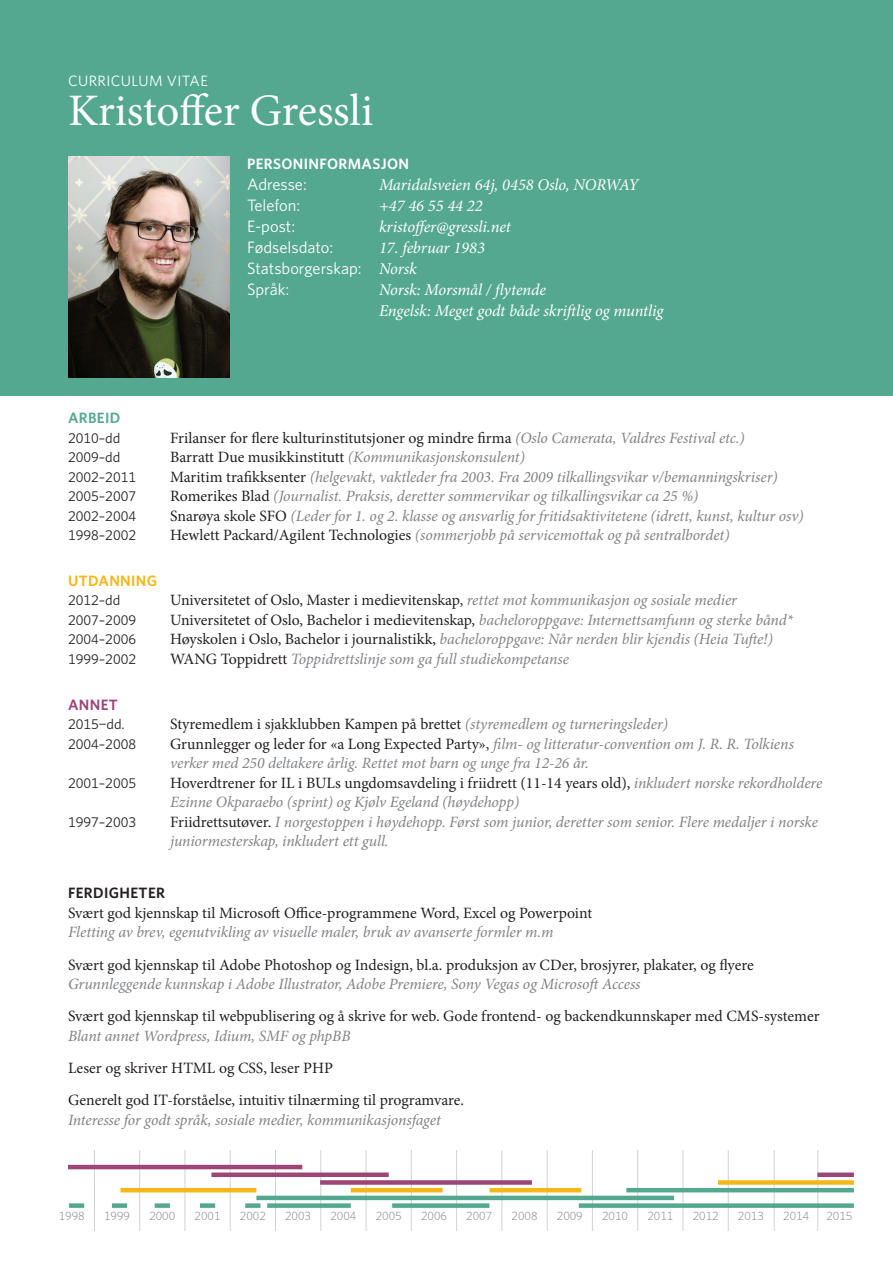
<style>
.page{position:relative;width:893px;height:1263px;background:#fff}
.page>*{position:absolute;margin:0;border:0;box-sizing:border-box;transform-origin:0 0}
.t1{font:45px "Minion Pro";letter-spacing:-.005em;color:#fff}
.t2{font:italic 16.5px/21px "Minion Pro";letter-spacing:-.005em;color:#fff}
.t3{font:16.5px/21px "Whitney HTF";color:#fff}
.t4{font:italic 15.75px/19.5px "Minion Pro";letter-spacing:-.005em;color:#808285}
.t5{font:15.75px/32.2px "Minion Pro";color:#231f20}
.t6{font:600 15px "Whitney HTF";letter-spacing:.025em;color:#fff}
.t7{font:15px "Whitney HTF";letter-spacing:.025em;color:#fff}
.t8{font:600 15px "Whitney HTF";letter-spacing:.025em;color:#231f20}
.t9{font:600 15px "Whitney HTF";letter-spacing:.025em;color:#f5b619}
.t10{font:600 15px "Whitney HTF";letter-spacing:.025em;color:#54a88f}
.t11{font:600 15px "Whitney HTF";letter-spacing:.025em;color:#9c4577}
.t12{font:14.25px "Whitney Numeric";color:#231f20}
.t13{font:300 12px "Whitney Numeric";color:#808285}
.s1{font-family:"Minion Pro";font-style:italic}
.s2{font-family:"Whitney HTF"}
.s3{font-style:italic;color:#808285}
.s4{font-style:normal;color:#231f20}
</style>
<div class="page">
<div style="left:0;top:0;width:893px;height:395px;background:#54a88f"></div>
<img style="left:68px;top:157px;width:162px;height:221px">
<hr style="left:774px;top:1150px;width:1px;height:81px;background:#d1d2d4">
<hr style="left:728px;top:1150px;width:1px;height:81px;background:#d1d2d4">
<hr style="left:683px;top:1150px;width:1px;height:81px;background:#d1d2d4">
<hr style="left:637px;top:1150px;width:1px;height:81px;background:#d1d2d4">
<hr style="left:592px;top:1150px;width:1px;height:81px;background:#d1d2d4">
<hr style="left:547px;top:1150px;width:1px;height:81px;background:#d1d2d4">
<hr style="left:501px;top:1150px;width:1px;height:81px;background:#d1d2d4">
<hr style="left:456px;top:1150px;width:1px;height:81px;background:#d1d2d4">
<hr style="left:411px;top:1150px;width:1px;height:81px;background:#d1d2d4">
<hr style="left:366px;top:1150px;width:1px;height:81px;background:#d1d2d4">
<hr style="left:320px;top:1150px;width:1px;height:81px;background:#d1d2d4">
<hr style="left:275px;top:1150px;width:1px;height:81px;background:#d1d2d4">
<hr style="left:230px;top:1150px;width:1px;height:81px;background:#d1d2d4">
<hr style="left:185px;top:1150px;width:1px;height:81px;background:#d1d2d4">
<hr style="left:139px;top:1150px;width:1px;height:81px;background:#d1d2d4">
<hr style="left:94px;top:1150px;width:1px;height:81px;background:#d1d2d4">
<hr style="left:817px;top:1150px;width:1px;height:81px;background:#d1d2d4">
<hr style="left:68px;top:1165px;width:234px;height:4px;background:#9c4577">
<div style="left:211px;top:1172px;width:178px;height:5px;background:#9c4577"></div>
<div style="left:320px;top:1180px;width:212px;height:5px;background:#9c4577"></div>
<div style="left:69px;top:1203px;width:15px;height:5px;background:#54a88f"></div>
<div style="left:112px;top:1203px;width:15px;height:5px;background:#54a88f"></div>
<div style="left:155px;top:1203px;width:15px;height:5px;background:#54a88f"></div>
<div style="left:200px;top:1203px;width:15px;height:5px;background:#54a88f"></div>
<div style="left:245px;top:1203px;width:15px;height:5px;background:#54a88f"></div>
<div style="left:267px;top:1203px;width:84px;height:5px;background:#54a88f"></div>
<div style="left:392px;top:1203px;width:97px;height:5px;background:#54a88f"></div>
<div style="left:579px;top:1203px;width:275px;height:5px;background:#54a88f"></div>
<div style="left:817px;top:1172px;width:37px;height:5px;background:#9c4577"></div>
<hr style="left:626px;top:1188px;width:228px;height:4px;background:#54a88f">
<hr style="left:256px;top:1196px;width:418px;height:4px;background:#54a88f">
<hr style="left:121px;top:1188px;width:135px;height:4px;background:#f5b619">
<hr style="left:351px;top:1188px;width:92px;height:4px;background:#f5b619">
<hr style="left:489px;top:1188px;width:92px;height:4px;background:#f5b619">
<div style="left:718px;top:1180px;width:136px;height:5px;background:#f5b619"></div>
<p class="t7" style="left:68px;top:72px;width:141px">CURRICULUM VITAE</p>
<h1 class="t1" style="left:68px;top:80px;width:307px">Kristoffer Gressli</h1>
<p class="t6" style="left:247px;top:155px;width:164px">PERSONINFORMASJON</p>
<p class="t3" style="left:247px;top:174px;width:61px">Adresse:</p>
<p class="t2" style="left:379px;top:174px;width:261px">Maridalsveien 64j, 0458 Oslo, NORWAY</p>
<p class="t3" style="left:247px;top:195px;width:55px">Telefon:</p>
<p class="t2" style="left:379px;top:195px;width:105px">+47 46 55 44 22</p>
<p class="t3" style="left:247px;top:216px;width:50px">E-post:</p>
<p class="t2" style="left:379px;top:216px;width:133px">kristoffer@gressli.net</p>
<p class="t3" style="left:247px;top:237px;width:88px">Fødselsdato:</p>
<p class="t2" style="left:379px;top:237px;width:107px">17. februar 1983</p>
<p class="t3" style="left:247px;top:258px;width:171px">Statsborgerskap: <span class="s1">Norsk<br></span>Språk:</p>
<p class="t2" style="left:379px;top:279px;width:286px">Norsk: Morsmål / flytende<br>Engelsk: Meget godt både skriftlig og muntlig</p>
<p class="t10" style="left:68px;top:409px;width:54px">ARBEID</p>
<p class="t12" style="left:68px;top:431px;width:54px">2010<span class="s2">–dd</span></p>
<p class="t5" style="left:170px;top:421px;width:576px">Frilanser for flere kulturinstitutsjoner og mindre firma <span class="s3">(Oslo Camerata, Valdres Festival etc.)</span></p>
<p class="t12" style="left:68px;top:450px;width:54px">2009<span class="s2">–dd</span></p>
<p class="t5" style="left:170px;top:441px;width:356px">Barratt Due musikkinstitutt <span class="s3">(Kommunikasjonskonsulent)</span></p>
<p class="t12" style="left:68px;top:470px;width:70px">2002<span class="s2">–</span>2011</p>
<p class="t4" style="left:170px;top:467px;width:609px"><span class="s4">Maritim trafikksenter</span> (helgevakt, vaktleder fra 2003. Fra 2009 tilkallingsvikar v/bemanningskriser)</p>
<p class="t12" style="left:68px;top:489px;width:70px">2005<span class="s2">–</span>2007</p>
<p class="t4" style="left:170px;top:486px;width:530px"><span class="s4">Romerikes Blad</span> (Journalist. Praksis, deretter sommervikar og tilkallingsvikar ca 25 %)</p>
<p class="t12" style="left:68px;top:509px;width:70px">2002<span class="s2">–</span>2004</p>
<p class="t4" style="left:170px;top:506px;width:635px"><span class="s4">Snarøya skole SFO</span> (Leder for 1. og 2. klasse og ansvarlig for fritidsaktivitetene (idrett, kunst, kultur osv)</p>
<p class="t12" style="left:68px;top:528px;width:70px">1998<span class="s2">–</span>2002</p>
<p class="t4" style="left:170px;top:525px;width:561px"><span class="s4">Hewlett Packard/Agilent Technologies</span> (sommerjobb på servicemottak og på sentralbordet)</p>
<p class="t9" style="left:68px;top:572px;width:91px">UTDANNING</p>
<p class="t12" style="left:68px;top:594px;width:54px">2012<span class="s2">–dd</span></p>
<p class="t5" style="left:170px;top:584px;width:568px">Universitetet of Oslo, Master i medievitenskap, <span class="s3">rettet mot kommunikasjon og sosiale medier</span></p>
<p class="t12" style="left:68px;top:613px;width:70px">2007<span class="s2">–</span>2009</p>
<p class="t4" style="left:170px;top:610px;width:624px"><span class="s4">Universitetet of Oslo, Bachelor i medievitenskap,</span> bacheloroppgave: Internettsamfunn og sterke bånd*</p>
<p class="t12" style="left:68px;top:633px;width:70px">2004<span class="s2">–</span>2006</p>
<p class="t4" style="left:170px;top:630px;width:604px"><span class="s4">Høyskolen i Oslo, Bachelor i journalistikk,</span> bacheloroppgave: Når nerden blir kjendis (Heia Tufte!)</p>
<p class="t12" style="left:68px;top:652px;width:70px">1999<span class="s2">–</span>2002</p>
<p class="t4" style="left:170px;top:649px;width:400px"><span class="s4">WANG Toppidrett</span> Toppidrettslinje som ga full studiekompetanse</p>
<p class="t11" style="left:68px;top:695px;width:51px">ANNET</p>
<p class="t12" style="left:68px;top:718px;width:58px">2015-<span class="s2">dd.</span></p>
<p class="t5" style="left:170px;top:708px;width:499px">Styremedlem i sjakklubben Kampen på brettet <span class="s3">(styremedlem og turneringsleder)</span></p>
<p class="t12" style="left:68px;top:737px;width:70px">2004<span class="s2">–</span>2008</p>
<p class="t4" style="left:170px;top:734px;width:625px"><span class="s4">Grunnlegger og leder for «a Long Expected Party»,</span> film- og litteratur-convention om J. R. R. Tolkiens verker med 250 deltakere årlig. Rettet mot barn og unge fra 12-26 år.</p>
<p class="t12" style="left:68px;top:776px;width:70px">2001<span class="s2">–</span>2005</p>
<p class="t4" style="left:170px;top:773px;width:654px"><span class="s4">Hoverdtrener for IL i BULs ungdomsavdeling i friidrett (11-14 years old),</span> inkludert norske rekordholdere<br>Ezinne Okparaebo (sprint) og Kjølv Egeland (høydehopp)</p>
<p class="t12" style="left:68px;top:815px;width:70px">1997<span class="s2">–</span>2003</p>
<p class="t4" style="left:170px;top:812px;width:649px"><span class="s4">Friidrettsutøver.</span> I norgestoppen i høydehopp. Først som junior, deretter som senior. Flere medaljer i norske juniormesterskap, inkludert ett gull.</p>
<p class="t8" style="left:68px;top:884px;width:99px">FERDIGHETER</p>
<p class="t5" style="left:68px;top:897px;width:526px">Svært god kjennskap til Microsoft Office-programmene Word, Excel og Powerpoint</p>
<p class="t4" style="left:68px;top:922px;width:487px">Fletting av brev, egenutvikling av visuelle maler, bruk av avanserte formler m.m</p>
<p class="t5" style="left:68px;top:948px;width:687px">Svært god kjennskap til Adobe Photoshop og Indesign, bl.a. produksjon av CDer, brosjyrer, plakater, og flyere</p>
<p class="t4" style="left:68px;top:974px;width:574px">Grunnleggende kunnskap i Adobe Illustrator, Adobe Premiere, Sony Vegas og Microsoft Access</p>
<p class="t5" style="left:68px;top:1000px;width:753px">Svært god kjennskap til webpublisering og å skrive for web. Gode frontend- og backendkunnskaper med CMS-systemer</p>
<p class="t4" style="left:68px;top:1026px;width:284px">Blant annet Wordpress, Idium, SMF og phpBB</p>
<p class="t5" style="left:68px;top:1052px;width:397px">Leser og skriver HTML og CSS, leser PHP<br>Generelt god IT-forståelse, intuitiv tilnærming til programvare.</p>
<p class="t4" style="left:68px;top:1110px;width:374px">Interesse for godt språk, sosiale medier, kommunikasjonsfaget</p>
<p class="t13" style="left:59px;top:1210px;width:27px">1998</p>
<p class="t13" style="left:104px;top:1210px;width:27px">1999</p>
<p class="t13" style="left:149px;top:1210px;width:27px">2000</p>
<p class="t13" style="left:195px;top:1210px;width:27px">2001</p>
<p class="t13" style="left:240px;top:1210px;width:27px">2002</p>
<p class="t13" style="left:285px;top:1210px;width:27px">2003</p>
<p class="t13" style="left:330px;top:1210px;width:27px">2004</p>
<p class="t13" style="left:376px;top:1210px;width:27px">2005</p>
<p class="t13" style="left:421px;top:1210px;width:27px">2006</p>
<p class="t13" style="left:466px;top:1210px;width:27px">2007</p>
<p class="t13" style="left:512px;top:1210px;width:27px">2008</p>
<p class="t13" style="left:557px;top:1210px;width:27px">2009</p>
<p class="t13" style="left:602px;top:1210px;width:27px">2010</p>
<p class="t13" style="left:647px;top:1210px;width:27px">2011</p>
<p class="t13" style="left:693px;top:1210px;width:27px">2012</p>
<p class="t13" style="left:738px;top:1210px;width:27px">2013</p>
<p class="t13" style="left:783px;top:1210px;width:27px">2014</p>
<p class="t13" style="left:826px;top:1210px;width:27px">2015</p>
</div>
